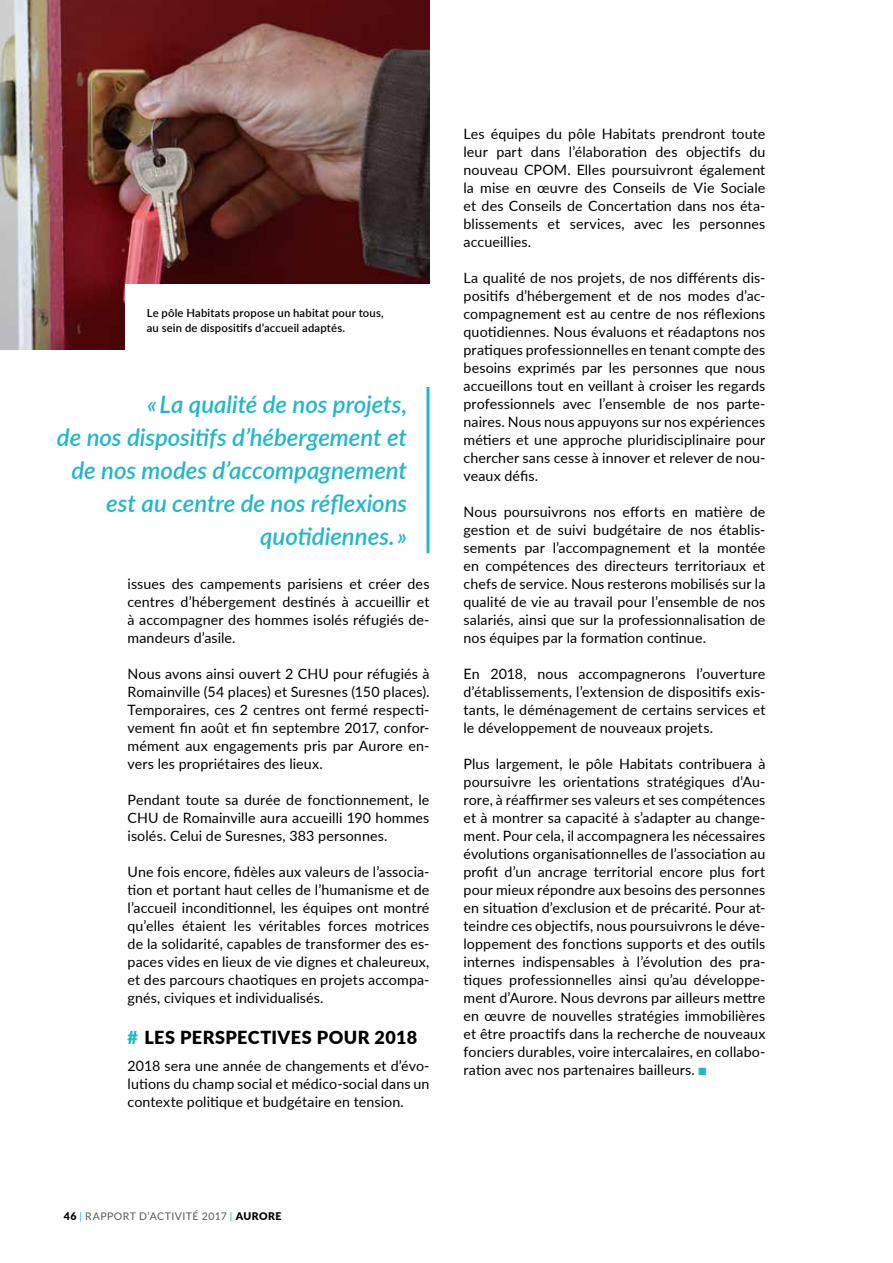
<style>
.page{position:relative;width:893px;height:1263px;background:#fff}
.page>*{position:absolute;margin:0;border:0;box-sizing:border-box;transform-origin:0 0}
.t1{font:italic 600 24px/33px "Lato";color:#20b7ca;text-align:right}
.t2{font:900 18px "Lato";letter-spacing:.025em;color:#000}
.t3{font:14.25px/18px "Lato";letter-spacing:.01em;color:#000;text-align:justify}
.t4{font:600 11.25px/15px "Lato";letter-spacing:.02em;color:#000}
.t5{font:10.5px "Lato";letter-spacing:.045em;color:#575756}
.s1{color:#20b7ca}
.s2{font-weight:900;color:#000}
</style>
<div class="page">
<img style="left:0;top:0;width:429px;height:349px">
<div style="left:125px;top:284px;width:307px;height:70px;background:#fff"></div>
<hr style="left:426px;top:387px;width:3px;height:166px;background:#20b7ca">
<p class="t4" style="left:147px;top:305px;width:239px">Le pôle Habitats propose un habitat pour tous, au sein de dispositifs d’accueil adaptés.</p>
<h1 class="t1" style="left:57px;top:386px;width:352px">« La qualité de nos projets,<br>de nos dispositifs d’hébergement et de nos modes d’accompagnement est au centre de nos réflexions quotidiennes. »</h1>
<p class="t3" style="left:128px;top:574px;width:303px">issues des campements parisiens et créer des centres d’hébergement destinés à accueillir et à accompagner des hommes isolés réfugiés de&shy;mandeurs d’asile.</p>
<p class="t3" style="left:128px;top:664px;width:303px">Nous avons ainsi ouvert 2 CHU pour réfugiés à Romainville (54 places) et Suresnes (150 places).<br>Temporaires, ces 2 centres ont fermé respecti&shy;vement fin août et fin septembre 2017, confor&shy;mément aux engagements pris par Aurore en&shy;vers les propriétaires des lieux.</p>
<p class="t3" style="left:128px;top:790px;width:303px">Pendant toute sa durée de fonctionnement, le CHU de Romainville aura accueilli 190 hommes isolés. Celui de Suresnes, 383 personnes.</p>
<p class="t3" style="left:128px;top:862px;width:303px">Une fois encore, fidèles aux valeurs de l’associa&shy;tion et portant haut celles de l’humanisme et de l’accueil inconditionnel, les équipes ont montré qu’elles étaient les véritables forces motrices de la solidarité, capables de transformer des es&shy;paces vides en lieux de vie dignes et chaleureux, et des parcours chaotiques en projets accompa&shy;gnés, civiques et individualisés.</p>
<p class="t2" style="left:128px;top:1023px;width:291px"><span class="s1">#</span> LES PERSPECTIVES POUR 2018</p>
<p class="t3" style="left:128px;top:1056px;width:303px">2018 sera une année de changements et d’évo&shy;lutions du champ social et médico-social dans un contexte politique et budgétaire en tension.</p>
<p class="t3" style="left:463px;top:124px;width:303px">Les équipes du pôle Habitats prendront toute leur part dans l’élaboration des objectifs du nouveau CPOM. Elles poursuivront également la mise en œuvre des Conseils de Vie Sociale et des Conseils de Concertation dans nos éta&shy;blissements et services, avec les personnes accueillies.</p>
<p class="t3" style="left:463px;top:268px;width:303px">La qualité de nos projets, de nos différents dis&shy;positifs d’hébergement et de nos modes d’ac&shy;compagnement est au centre de nos réflexions quotidiennes. Nous évaluons et réadaptons nos pratiques professionnelles en tenant compte des besoins exprimés par les personnes que nous accueillons tout en veillant à croiser les regards professionnels avec l’ensemble de nos parte&shy;naires. Nous nous appuyons sur nos expériences métiers et une approche pluridisciplinaire pour chercher sans cesse à innover et relever de nou&shy;veaux défis.</p>
<p class="t3" style="left:463px;top:502px;width:303px">Nous poursuivrons nos efforts en matière de gestion et de suivi budgétaire de nos établis&shy;sements par l’accompagnement et la montée en compétences des directeurs territoriaux et chefs de service. Nous resterons mobilisés sur la qualité de vie au travail pour l’ensemble de nos salariés, ainsi que sur la professionnalisation de nos équipes par la formation continue.</p>
<p class="t3" style="left:463px;top:664px;width:303px">En 2018, nous accompagnerons l’ouverture d’établissements, l’extension de dispositifs exis&shy;tants, le déménagement de certains services et le développement de nouveaux projets.</p>
<p class="t3" style="left:463px;top:754px;width:303px">Plus largement, le pôle Habitats contribuera à poursuivre les orientations stratégiques d’Au&shy;rore, à réaffirmer ses valeurs et ses compétences et à montrer sa capacité à s’adapter au change&shy;ment. Pour cela, il accompagnera les nécessaires évolutions organisationnelles de l’association au profit d’un ancrage territorial encore plus fort pour mieux répondre aux besoins des personnes en situation d’exclusion et de précarité. Pour at&shy;teindre ces objectifs, nous poursuivrons le déve&shy;loppement des fonctions supports et des outils internes indispensables à l’évolution des pra&shy;tiques professionnelles ainsi qu’au développe&shy;ment d’Aurore. Nous devrons par ailleurs mettre en œuvre de nouvelles stratégies immobilières et être proactifs dans la recherche de nouveaux fonciers durables, voire intercalaires, en collabo&shy;ration avec nos partenaires bailleurs. <span class="s1">■</span></p>
<p class="t5" style="left:64px;top:1209px;width:219px"><span class="s2">46</span> <span class="s1">|</span> RAPPORT D’ACTIVITÉ 2017 <span class="s1">|</span> <span class="s2">AURORE</span></p>
</div>
